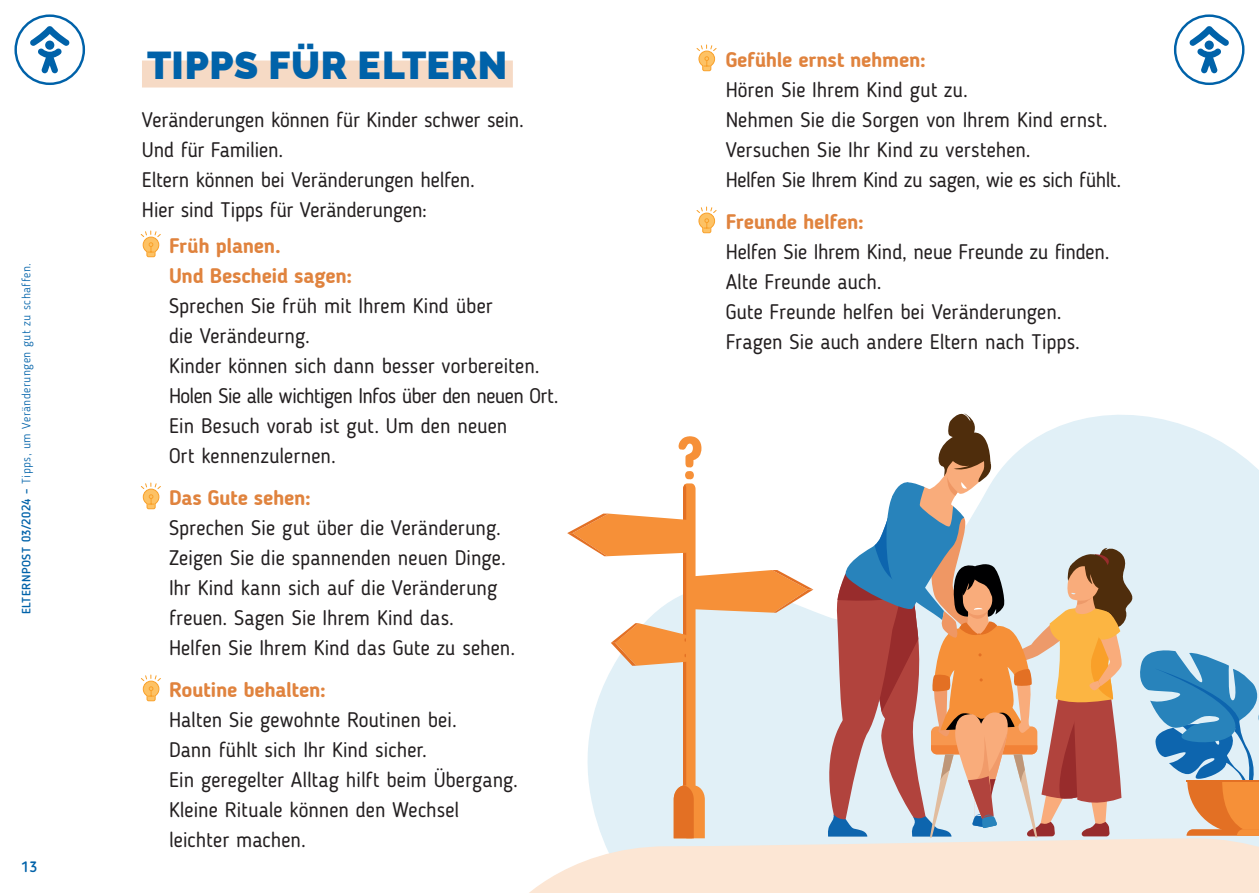
<style>
.page{position:relative;width:1259px;height:893px;background:#fff}
.page>*{position:absolute;margin:0;border:0;box-sizing:border-box;transform-origin:0 0}
.t1{font:900 39px "Raleway";letter-spacing:.015em;color:#0062a9}
.t2{font:21px/30px "Blogger Sans";letter-spacing:-.005em;color:#231f20}
.t3{font:700 21px/30px "Blogger Sans";letter-spacing:-.01em;color:#e0833e}
.t4{font:500 15px "Blogger Sans";color:#0062a9}
.t5{font:300 12px "Blogger Sans";letter-spacing:.04em;color:#0062a9}
.s1{font-weight:500}
.s2{font-family:"Raleway";font-weight:900;font-size:19.5px;color:#0062a9}
.s3{font-weight:700;color:#e0833e}
</style>
<div class="page">
<svg style="left:1174px;top:14px;width:70px;height:71px"></svg>
<svg style="left:14px;top:14px;width:71px;height:71px"></svg>
<div style="left:142px;top:61px;width:371px;height:27px;background:#f6dac5"></div>
<svg style="left:567px;top:436px;width:246px;height:402px"></svg>
<svg style="left:529px;top:838px;width:730px;height:55px;background:#fae8d9"></svg>
<svg style="left:819px;top:413px;width:440px;height:424px;background:#c9bdba"></svg>
<svg style="left:140px;top:231px;width:21px;height:27px"></svg>
<svg style="left:696px;top:45px;width:21px;height:27px"></svg>
<svg style="left:696px;top:207px;width:21px;height:27px"></svg>
<svg style="left:141px;top:483px;width:20px;height:27px"></svg>
<svg style="left:141px;top:675px;width:20px;height:27px"></svg>
<p class="t5" style="left:19px;top:614px;width:353px;rotate:-90deg"><span class="s1">ELTERNPOST 03/2024 –</span> Tipps, um Veränderungen gut zu schaffen.</p>
<p class="t4" style="left:21px;top:857px;width:18px">13</p>
<h1 class="t1" style="left:147px;top:35px;width:362px">TIPPS FÜR ELTERN</h1>
<p class="t2" style="left:142px;top:104px;width:383px">Veränderungen können für Kinder schwer sein.<br>Und für Familien.<br>Eltern können bei Veränderungen helfen.<br>Hier sind Tipps für Veränderungen:</p>
<p class="t3" style="left:169px;top:230px;width:185px;text-indent:-27px"><span class="s2">1.</span> Früh planen.<br>Und Bescheid sagen:</p>
<p class="t2" style="left:169px;top:290px;width:391px">Sprechen Sie früh mit Ihrem Kind über<br>die Verändeurng.<br>Kinder können sich dann besser vorbereiten.<br>Holen Sie alle wichtigen Infos über den neuen Ort.<br>Ein Besuch vorab ist gut. Um den neuen<br>Ort kennenzulernen.</p>
<p class="t2" style="left:169px;top:482px;width:348px;text-indent:-27px"><span class="s2">2.</span> <span class="s3">Das Gute sehen:<br></span>Sprechen Sie gut über die Veränderung.<br>Zeigen Sie die spannenden neuen Dinge.<br>Ihr Kind kann sich auf die Veränderung freuen. Sagen Sie Ihrem Kind das.<br>Helfen Sie Ihrem Kind das Gute zu sehen.</p>
<p class="t2" style="left:169px;top:674px;width:351px;text-indent:-27px"><span class="s2">3.</span> <span class="s3">Routine behalten:<br></span>Halten Sie gewohnte Routinen bei.<br>Dann fühlt sich Ihr Kind sicher.<br>Ein geregelter Alltag hilft beim Übergang.<br>Kleine Rituale können den Wechsel leichter machen.</p>
<p class="t2" style="left:725px;top:44px;width:397px;text-indent:-27px"><span class="s2">4.</span> <span class="s3">Gefühle ernst nehmen:<br></span>Hören Sie Ihrem Kind gut zu.<br>Nehmen Sie die Sorgen von Ihrem Kind ernst.<br>Versuchen Sie Ihr Kind zu verstehen.<br>Helfen Sie Ihrem Kind zu sagen, wie es sich fühlt.</p>
<p class="t2" style="left:725px;top:206px;width:385px;text-indent:-27px"><span class="s2">5.</span> <span class="s3">Freunde helfen:<br></span>Helfen Sie Ihrem Kind, neue Freunde zu finden.<br>Alte Freunde auch.<br>Gute Freunde helfen bei Veränderungen.<br>Fragen Sie auch andere Eltern nach Tipps.</p>
</div>
